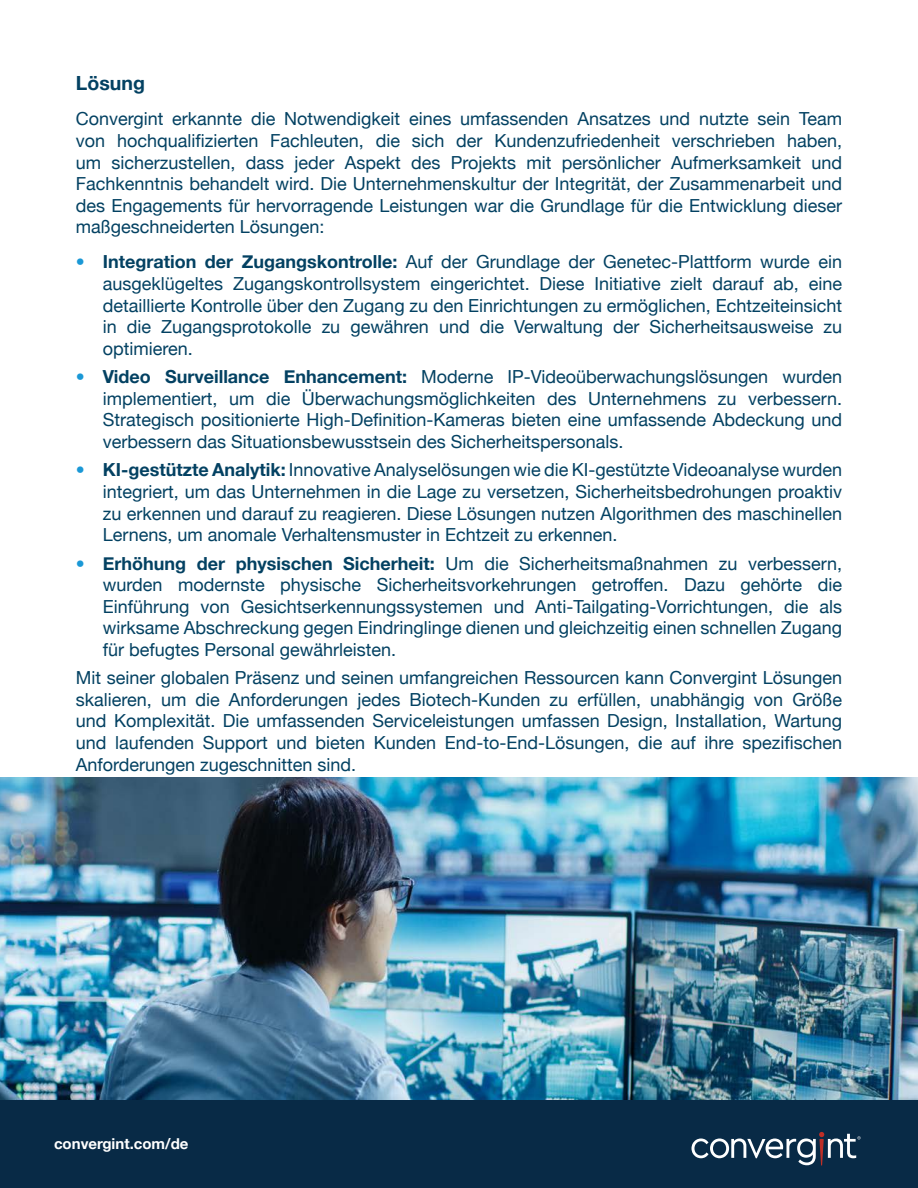
<style>
.page{position:relative;width:918px;height:1188px;background:#fff}
.page>*{position:absolute;margin:0;border:0;box-sizing:border-box;transform-origin:0 0}
.t1{font:700 19.5px "Helvetica Neue";color:#034162}
.t2{font:18px/21.6px "Helvetica Neue";color:#034162;text-align:justify}
.t3{font:700 15px "Helvetica Neue";color:#fff}
.s1{font-weight:700;color:#1a98d6}
.s2{font-weight:700}
</style>
<div class="page">
<div style="left:0;top:1099px;width:918px;height:89px;background:#082a46"></div>
<svg style="left:691px;top:1132px;width:170px;height:33px"></svg>
<img style="left:0;top:778px;width:918px;height:321px">
<p class="t1" style="left:76px;top:71px;width:70px">Lösung</p>
<p class="t2" style="left:76px;top:108px;width:768px">Convergint erkannte die Notwendigkeit eines umfassenden Ansatzes und nutzte sein Team von hochqualifizierten Fachleuten, die sich der Kundenzufriedenheit verschrieben haben, um sicherzustellen, dass jeder Aspekt des Projekts mit persönlicher Aufmerksamkeit und Fachkenntnis behandelt wird. Die Unternehmenskultur der Integrität, der Zusammenarbeit und des Engagements für hervorragende Leistungen war die Grundlage für die Entwicklung dieser maßgeschneiderten Lösungen:</p>
<p class="t2" style="left:103px;top:251px;width:741px;text-indent:-27px"><span class="s1">•</span> <span class="s2">Integration der Zugangskontrolle:</span> Auf der Grundlage der Genetec-Plattform wurde ein ausgeklügeltes Zugangskontrollsystem eingerichtet. Diese Initiative zielt darauf ab, eine detaillierte Kontrolle über den Zugang zu den Einrichtungen zu ermöglichen, Echtzeiteinsicht in die Zugangsprotokolle zu gewähren und die Verwaltung der Sicherheitsausweise zu optimieren.</p>
<p class="t2" style="left:103px;top:366px;width:741px;text-indent:-27px"><span class="s1">•</span> <span class="s2">Video Surveillance Enhancement:</span> Moderne IP-Videoüberwachungslösungen wurden implementiert, um die Überwachungsmöglichkeiten des Unternehmens zu verbessern.<br>Strategisch positionierte High-Definition-Kameras bieten eine umfassende Abdeckung und verbessern das Situationsbewusstsein des Sicherheitspersonals.</p>
<p class="t2" style="left:103px;top:459px;width:741px;text-indent:-27px"><span class="s1">•</span> <span class="s2">KI-gestützte Analytik:</span> Innovative Analyselösungen wie die KI-gestützte Videoanalyse wurden integriert, um das Unternehmen in die Lage zu versetzen, Sicherheitsbedrohungen proaktiv zu erkennen und darauf zu reagieren. Diese Lösungen nutzen Algorithmen des maschinellen Lernens, um anomale Verhaltensmuster in Echtzeit zu erkennen.</p>
<p class="t2" style="left:103px;top:552px;width:741px;text-indent:-27px"><span class="s1">•</span> <span class="s2">Erhöhung der physischen Sicherheit:</span> Um die Sicherheitsmaßnahmen zu verbessern, wurden modernste physische Sicherheitsvorkehrungen getroffen. Dazu gehörte die Einführung von Gesichtserkennungssystemen und Anti-Tailgating-Vorrichtungen, die als wirksame Abschreckung gegen Eindringlinge dienen und gleichzeitig einen schnellen Zugang für befugtes Personal gewährleisten.</p>
<p class="t2" style="left:76px;top:667px;width:768px">Mit seiner globalen Präsenz und seinen umfangreichen Ressourcen kann Convergint Lösungen skalieren, um die Anforderungen jedes Biotech-Kunden zu erfüllen, unabhängig von Größe und Komplexität. Die umfassenden Serviceleistungen umfassen Design, Installation, Wartung und laufenden Support und bieten Kunden End-to-End-Lösungen, die auf ihre spezifischen Anforderungen zugeschnitten sind.</p>
<p class="t3" style="left:54px;top:1134px;width:136px">convergint.com/de</p>
</div>
